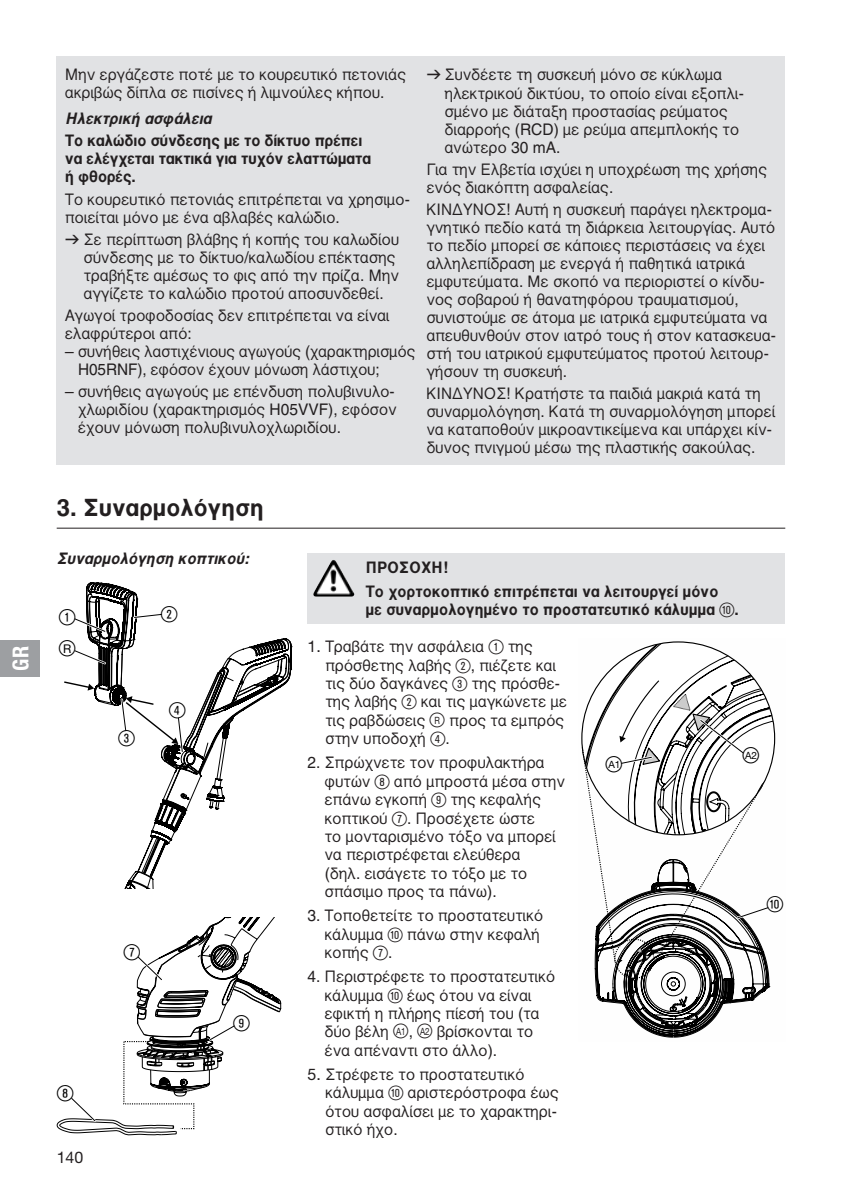
<style>
.page{position:relative;width:842px;height:1191px;background:#fff}
.page>*{position:absolute;margin:0;border:0;box-sizing:border-box;transform-origin:0 0}
.t1{font:24px "GARDENA Pro GRE Bold";color:#231f20}
.t2{font:22px "Ziffernim Kreisund Quadrat BQ";color:#000}
.t3{font:22px "GARDENA Pro Bo Cond";color:#fff}
.t4{font:16px/18px "GARDENA Pro GRE Regular";color:#231f20}
.t5{font:16px/18px "GARDENA Pro GRE Bold";color:#231f20}
.t6{font:16px "GARDENA Pro GRE Bo Ita";color:#231f20}
.t7{font:16px "GARDENA Pro";color:#231f20}
.t8{font:10px "GARDENA Pro";color:#000}
.s1{font-family:"Formdruck"}
.s2{font-family:"Ziffernim Kreisund Quadrat BQ";font-size:20px}
.s3{font-family:"GARDENA Pro"}
.s4{font-family:"GARDENA Pro";font-size:10px}
.s5{font-family:"Ziffernim Kreisund Quadrat BQ";font-size:22px}
</style>
<div class="page">
<hr style="left:57px;top:527px;width:728px;height:1px;background:#231f20">
<div style="left:308px;top:552px;width:477px;height:71px;background:#e1e2e4"></div>
<svg style="left:64px;top:582px;width:228px;height:306px"></svg>
<svg style="left:57px;top:918px;width:225px;height:217px"></svg>
<img style="left:315px;top:560px;width:18px;height:30px">
<svg style="left:601px;top:643px;width:154px;height:36px"></svg>
<svg style="left:581px;top:679px;width:195px;height:359px"></svg>
<div style="left:57px;top:57px;width:728px;height:408px;background:#e1e2e4"></div>
<div style="left:0;top:640px;width:40px;height:36px;background:#9d9fa2"></div>
<h2 class="t3" style="left:7px;top:670px;width:26px;rotate:-90deg">GR</h2>
<p class="t4" style="left:65px;top:65px;width:342px">Μην εργάζεστε ποτέ με το κουρευτικό πετονιάς ακριβώς δίπλα σε πισίνες ή λιμνούλες κήπου.</p>
<p class="t6" style="left:65px;top:109px;width:148px">Ηλεκτρική ασφάλεια</p>
<p class="t5" style="left:65px;top:132px;width:308px">Το καλώδιο σύνδεσης με το δίκτυο πρέπει να ελέγχεται τακτικά για τυχόν ελαττώματα ή φθορές.</p>
<p class="t4" style="left:65px;top:190px;width:346px">Το κουρευτικό πετονιάς επιτρέπεται να χρησιμο&shy;ποιείται μόνο με ένα αβλαβές καλώδιο.</p>
<p class="t4" style="left:84px;top:230px;width:317px;text-indent:-19px"><span class="s1">v</span> Σε περίπτωση βλάβης ή κοπής του καλωδίου σύνδεσης με το δίκτυο/καλωδίου επέκτασης τραβήξτε αμέσως το φις από την πρίζα. Μην αγγίζετε το καλώδιο προτού αποσυνδεθεί.</p>
<p class="t4" style="left:65px;top:306px;width:326px">Αγωγοί τροφοδοσίας δεν επιτρέπεται να είναι ελαφρύτεροι από:</p>
<p class="t4" style="left:78px;top:342px;width:339px;text-indent:-13px">– συνήθεις λαστιχένιους αγωγούς (χαρακτηρισμός<br>H05RNF), εφόσον έχουν μόνωση λάστιχου;</p>
<p class="t4" style="left:78px;top:383px;width:320px;text-indent:-13px">– συνήθεις αγωγούς με επένδυση πολυβινυλο&shy;χλωριδίου (χαρακτηρισμός H05VVF), εφόσον έχουν μόνωση πολυβινυλοχλωριδίου.</p>
<p class="t4" style="left:445px;top:66px;width:301px;text-indent:-18px"><span class="s1">v</span> Συνδέετε τη συσκευή μόνο σε κύκλωμα ηλεκτρικού δικτύου, το οποίο είναι εξοπλι&shy;σμένο με διάταξη προστασίας ρεύματος διαρροής (RCD) με ρεύμα απεμπλοκής το ανώτερο 30 mA.</p>
<p class="t4" style="left:427px;top:160px;width:342px">Για την Ελβετία ισχύει η υποχρέωση της χρήσης ενός διακόπτη ασφαλείας.</p>
<p class="t4" style="left:427px;top:200px;width:351px">ΚΙΝΔΥΝΟΣ! Αυτή η συσκευή παράγει ηλεκτρομα&shy;γνητικό πεδίο κατά τη διάρκεια λειτουργίας. Αυτό το πεδίο μπορεί σε κάποιες περιστάσεις να έχει αλληλεπίδραση με ενεργά ή παθητικά ιατρικά εμφυτεύματα. Με σκοπό να περιοριστεί ο κίνδυ&shy;νος σοβαρού ή θανατηφόρου τραυματισμού, συνιστούμε σε άτομα με ιατρικά εμφυτεύματα να απευθυνθούν στον ιατρό τους ή στον κατασκευα&shy;στή του ιατρικού εμφυτεύματος προτού λειτουρ&shy;γήσουν τη συσκευή.</p>
<p class="t4" style="left:427px;top:385px;width:350px">ΚΙΝΔΥΝΟΣ! Κρατήστε τα παιδιά μακριά κατά τη συναρμολόγηση. Κατά τη συναρμολόγηση μπορεί να καταποθούν μικροαντικείμενα και υπάρχει κίν&shy;δυνος πνιγμού μέσω της πλαστικής σακούλας.</p>
<h1 class="t1" style="left:57px;top:494px;width:209px">3. Συναρμολόγηση</h1>
<p class="t6" style="left:57px;top:549px;width:194px">Συναρμολόγηση κοπτικού:</p>
<h2 class="t2" style="left:59px;top:604px;width:18px">1</h2>
<h2 class="t2" style="left:161px;top:601px;width:18px">2</h2>
<h2 class="t2" style="left:59px;top:636px;width:18px">ß<sup>R</sup></h2>
<h2 class="t2" style="left:119px;top:725px;width:18px">3</h2>
<h2 class="t2" style="left:169px;top:697px;width:18px">4</h2>
<h2 class="t2" style="left:124px;top:939px;width:18px">7</h2>
<h2 class="t2" style="left:57px;top:1081px;width:18px">8</h2>
<p class="t7" style="left:57px;top:1147px;width:28px">140</p>
<h2 class="t2" style="left:233px;top:1010px;width:18px">9</h2>
<p class="t5" style="left:366px;top:555px;width:354px;line-height:24px">ΠΡΟΣΟΧΗ!<br>Το χορτοκοπτικό επιτρέπεται να λειτουργεί μόνο</p>
<p class="t5" style="left:366px;top:600px;width:375px">με συναρμολογημένο το προστατευτικό κάλυμμα <span class="s2">0</span>.</p>
<p class="t4" style="left:325px;top:637px;width:243px;text-indent:-18px"><span class="s3">1.</span> Τραβάτε την ασφάλεια <span class="s2">1</span> της πρόσθετης λαβής <span class="s2">2</span>, πιέζετε και τις δύο δαγκάνες <span class="s2">3</span> της πρόσθε&shy;της λαβής <span class="s2">2</span> και τις μαγκώνετε με τις ραβδώσεις <span class="s2">ß</span><span class="s4">R</span> προς τα εμπρός στην υποδοχή <span class="s2">4</span>.</p>
<p class="t4" style="left:325px;top:753px;width:242px;text-indent:-17px">2. Σπρώχνετε τον προφυλακτήρα φυτών <span class="s2">8</span> από μπροστά μέσα στην επάνω εγκοπή <span class="s2">9</span> της κεφαλής κοπτικού <span class="s2">7</span>. Προσέχετε ώστε<br>το μονταρισμένο τόξο να μπορεί να περιστρέφεται ελεύθερα<br>(δηλ. εισάγετε το τόξο με το σπάσιμο προς τα πάνω).</p>
<p class="t4" style="left:325px;top:906px;width:220px;text-indent:-17px">3. Τοποθετείτε το προστατευτικό κάλυμμα <span class="s2">0</span> πάνω στην κεφαλή κοπής <span class="s2">7</span>.</p>
<p class="t4" style="left:325px;top:967px;width:232px;text-indent:-17px">4. Περιστρέφετε το προστατευτικό κάλυμμα <span class="s2">0</span> έως ότου να είναι εφικτή η πλήρης πίεσή του (τα δύο βέλη <span class="s2">ß</span><sup>A1</sup> , <span class="s2">ß</span><sup>A2</sup> βρίσκονται το ένα απέναντι στο άλλο).</p>
<p class="t4" style="left:325px;top:1065px;width:235px;text-indent:-18px"><span class="s3">5.</span> Στρέφετε το προστατευτικό κάλυμμα <span class="s2">0</span> αριστερόστροφα έως ότου ασφαλίσει με το χαρακτηρι&shy;στικό ήχο.</p>
<p class="t8" style="left:743px;top:749px;width:18px"><span class="s5">ß</span>A 2</p>
<p class="t8" style="left:606px;top:758px;width:18px"><span class="s5">ß</span>A 1</p>
<h2 class="t2" style="left:767px;top:892px;width:18px">0</h2>
</div>
